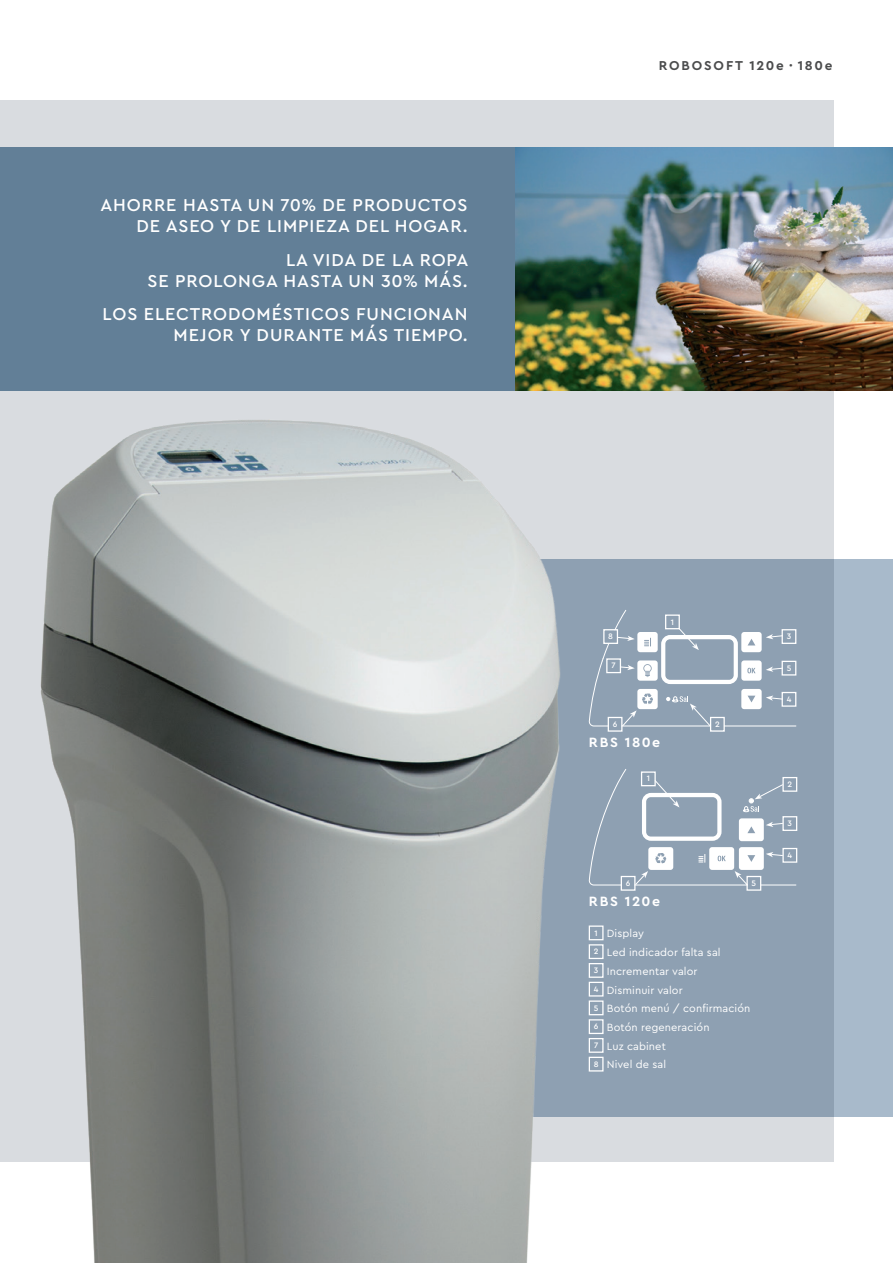
<style>
.page{position:relative;width:893px;height:1263px;background:#fff}
.page>*{position:absolute;margin:0;border:0;box-sizing:border-box;transform-origin:0 0}
.Copy_Head{font:500 18px/21px "Cera PRO";letter-spacing:.05em;color:#fff;text-align:right}
.Chapter_note{font:700 14.1px "Cera PRO";letter-spacing:.1em;color:#fff}
.Chapter_note-2{font:700 13.5px "Cera PRO";letter-spacing:.125em;color:#4b4c4d}
.entradeta{font:10.95px "Cera PRO";letter-spacing:.01em;color:#fff}
.t1{font:500 8.25px "Cera PRO";color:#fff}
</style>
<div class="page">
<div style="left:0;top:100px;width:833px;height:1062px;background:#d9dce0"></div>
<div style="left:0;top:147px;width:893px;height:243px;background:#627f97"></div>
<img style="left:515px;top:147px;width:378px;height:243px">
<svg style="left:574px;top:559px;width:319px;height:557px;background:#94a6b8"></svg>
<div style="left:589px;top:925px;width:15px;height:15px;border:1px solid #fff"></div>
<div style="left:589px;top:944px;width:15px;height:15px;border:1px solid #fff"></div>
<div style="left:589px;top:963px;width:15px;height:15px;border:1px solid #fff"></div>
<div style="left:589px;top:982px;width:15px;height:14px;border:1px solid #fff"></div>
<div style="left:589px;top:1000px;width:15px;height:15px;border:1px solid #fff"></div>
<div style="left:589px;top:1019px;width:15px;height:15px;border:1px solid #fff"></div>
<div style="left:589px;top:1038px;width:15px;height:15px;border:1px solid #fff"></div>
<div style="left:589px;top:1057px;width:15px;height:14px;border:1px solid #fff"></div>
<div style="left:588px;top:768px;width:39px;height:118px;background:#8ea0b2"></div>
<svg style="left:642px;top:779px;width:79px;height:62px;background:#a4b3c1"></svg>
<svg style="left:635px;top:847px;width:38px;height:37px"></svg>
<svg style="left:698px;top:847px;width:85px;height:39px;background:#b8c3ce"></svg>
<svg style="left:739px;top:818px;width:44px;height:23px"></svg>
<svg style="left:743px;top:784px;width:41px;height:28px"></svg>
<div style="left:641px;top:771px;width:15px;height:15px;border:1px solid #fff"></div>
<div style="left:782px;top:777px;width:15px;height:15px;border:1px solid #fff"></div>
<div style="left:782px;top:816px;width:15px;height:15px;border:1px solid #fff"></div>
<div style="left:782px;top:848px;width:15px;height:15px;border:1px solid #fff"></div>
<div style="left:746px;top:876px;width:15px;height:15px;border:1px solid #fff"></div>
<div style="left:621px;top:876px;width:14px;height:15px;border:1px solid #fff"></div>
<hr style="left:635px;top:884px;width:112px;height:1px;background:#fff">
<hr style="left:761px;top:884px;width:35px;height:1px;background:#fff">
<div style="left:782px;top:629px;width:14px;height:15px;border:1px solid #fff"></div>
<div style="left:782px;top:661px;width:14px;height:14px;border:1px solid #fff"></div>
<div style="left:782px;top:692px;width:14px;height:15px;border:1px solid #fff"></div>
<svg style="left:588px;top:609px;width:195px;height:118px;background:#a1b0bf"></svg>
<hr style="left:622px;top:725px;width:88px;height:1px;background:#fff">
<hr style="left:724px;top:725px;width:72px;height:1px;background:#fff">
<div style="left:603px;top:629px;width:15px;height:15px;border:1px solid #fff"></div>
<div style="left:606px;top:658px;width:15px;height:15px;border:1px solid #fff"></div>
<div style="left:608px;top:717px;width:14px;height:15px;border:1px solid #fff"></div>
<div style="left:710px;top:717px;width:15px;height:15px;border:1px solid #fff"></div>
<img style="left:40px;top:420px;width:534px;height:843px">
<p class="Copy_Head" style="left:100px;top:193px;width:369px">AHORRE HASTA UN 70% DE PRODUCTOS<br>DE ASEO Y DE LIMPIEZA DEL HOGAR.</p>
<p class="Copy_Head" style="left:147px;top:248px;width:323px">LA VIDA DE LA ROPA<br>SE PROLONGA HASTA UN 30% MÁS.</p>
<p class="Copy_Head" style="left:103px;top:303px;width:367px">LOS ELECTRODOMÉSTICOS FUNCIONAN<br>MEJOR Y DURANTE MÁS TIEMPO.</p>
<p class="Chapter_note-2" style="left:659px;top:57px;width:175px">ROBOSOFT 120e · 180e</p>
<p class="t1" style="left:608px;top:631px;width:6px">8</p>
<p class="t1" style="left:611px;top:660px;width:6px">7</p>
<p class="t1" style="left:671px;top:616px;width:5px">1</p>
<p class="t1" style="left:613px;top:719px;width:6px">6</p>
<p class="t1" style="left:715px;top:719px;width:6px">2</p>
<p class="Chapter_note" style="left:589px;top:733px;width:73px">RBS 180e</p>
<p class="t1" style="left:647px;top:773px;width:5px">1</p>
<p class="t1" style="left:626px;top:878px;width:6px">6</p>
<p class="t1" style="left:752px;top:878px;width:6px">5</p>
<p class="Chapter_note" style="left:589px;top:892px;width:73px">RBS 120e</p>
<p class="t1" style="left:594px;top:927px;width:5px">1</p>
<p class="entradeta" style="left:607px;top:926px;width:39px">Display</p>
<p class="t1" style="left:594px;top:946px;width:6px">2</p>
<p class="entradeta" style="left:607px;top:945px;width:115px">Led indicador falta sal</p>
<p class="t1" style="left:594px;top:965px;width:6px">3</p>
<p class="entradeta" style="left:607px;top:964px;width:92px">Incrementar valor</p>
<p class="t1" style="left:594px;top:983px;width:6px">4</p>
<p class="entradeta" style="left:607px;top:982px;width:77px">Disminuir valor</p>
<p class="t1" style="left:594px;top:1002px;width:6px">5</p>
<p class="entradeta" style="left:607px;top:1001px;width:145px">Botón menú / confirmación</p>
<p class="t1" style="left:594px;top:1021px;width:6px">6</p>
<p class="entradeta" style="left:607px;top:1020px;width:104px">Botón regeneración</p>
<p class="t1" style="left:594px;top:1040px;width:6px">7</p>
<p class="entradeta" style="left:607px;top:1039px;width:61px">Luz cabinet</p>
<p class="t1" style="left:594px;top:1058px;width:6px">8</p>
<p class="entradeta" style="left:607px;top:1057px;width:61px">Nivel de sal</p>
<p class="t1" style="left:787px;top:631px;width:6px">3</p>
<p class="t1" style="left:787px;top:662px;width:6px">5</p>
<p class="t1" style="left:787px;top:694px;width:6px">4</p>
<p class="t1" style="left:787px;top:779px;width:6px">2</p>
<p class="t1" style="left:788px;top:818px;width:6px">3</p>
<p class="t1" style="left:787px;top:850px;width:6px">4</p>
</div>
